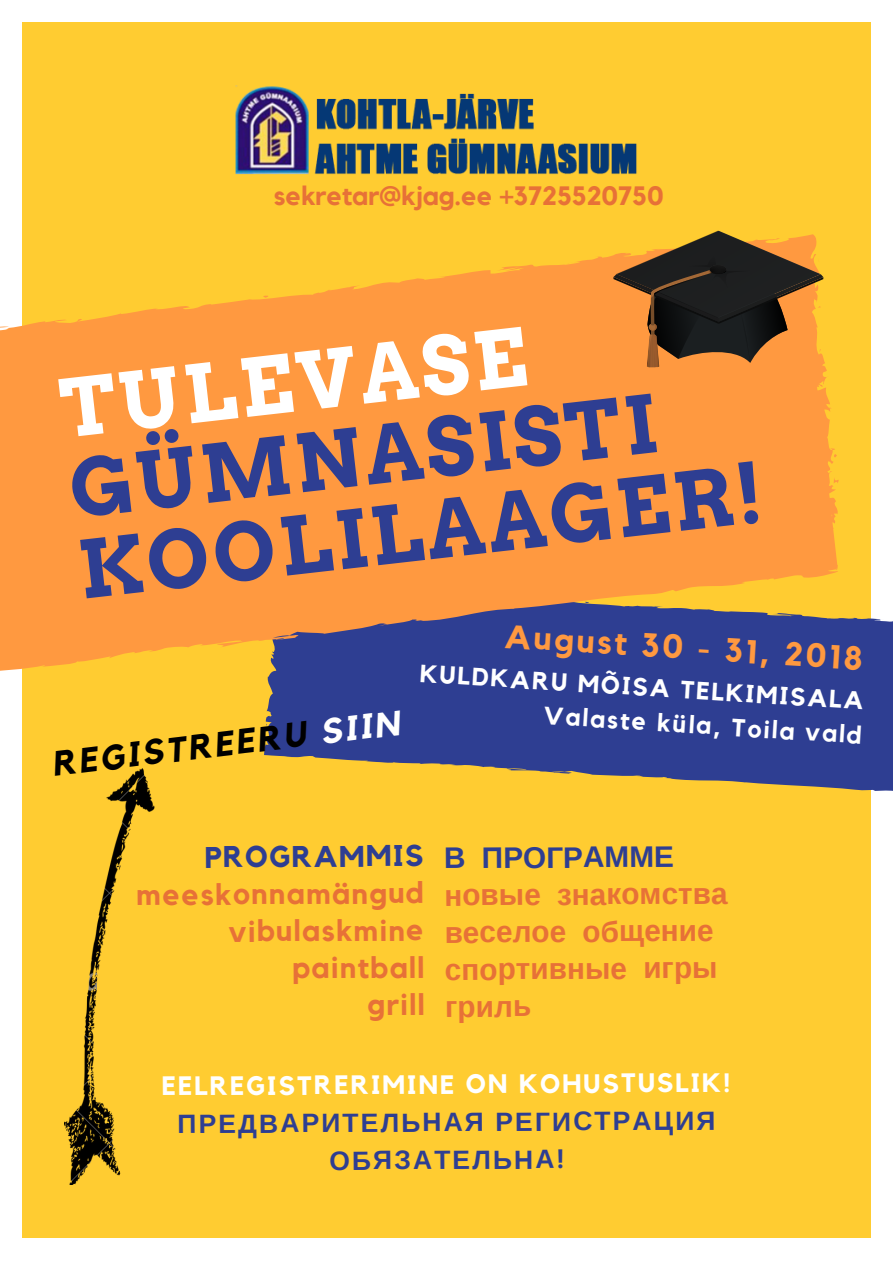
<style>
.page{position:relative;width:893px;height:1263px;background:#fff}
.page>*{position:absolute;margin:0;border:0;box-sizing:border-box;transform-origin:0 0}
.t1{font:700 79.43px/81.1px "Arvo";color:#2e3e92}
.t2{font:700 79.43px "Arvo";color:#fff}
.t3{font:italic 700 34.72px "Kollektif";color:#000}
.t4{font:700 33.08px "Kollektif";color:#ff9940}
.t5{font:700 29.78px/37.4px "Liberation Sans";letter-spacing:-.005em;color:#e77137}
.t6{font:700 29.78px/36.8px "Kollektif";letter-spacing:.045em;color:#e77137;text-align:right}
.t7{font:700 29.78px "Kollektif";letter-spacing:.045em;color:#2e3e92}
.t8{font:700 29.78px "Liberation Sans";letter-spacing:-.005em;color:#2e3e92}
.t9{font:700 26.47px/37.7px "Liberation Sans";letter-spacing:.075em;color:#2e3e92;text-align:center}
.t10{font:700 26.47px "Kollektif";letter-spacing:.075em;color:#fff}
.t11{font:700 26.47px "Kollektif";color:#e77137}
.t12{font:700 24.83px/33.8px "Kollektif";color:#fff;text-align:right}
.s1{color:#fff}
.s2{font-family:"Kollektif"}
</style>
<div class="page">
<div style="left:23px;top:23px;width:848px;height:1214px;background:#ffcc31"></div>
<svg style="left:264px;top:618px;width:629px;height:173px;background:#4d5383"></svg>
<svg style="left:0;top:231px;width:855px;height:442px;fill:#ff9940"></svg>
<svg style="left:833px;top:475px;width:9px;height:11px"></svg>
<svg style="left:829px;top:448px;width:8px;height:11px"></svg>
<svg style="left:263px;top:295px;width:7px;height:3px"></svg>
<svg style="left:0;top:325px;width:9px;height:4px"></svg>
<img style="left:235px;top:85px;width:402px;height:90px">
<svg style="left:613px;top:231px;width:210px;height:136px;background:#81592a"></svg>
<img style="left:64px;top:769px;width:90px;height:415px">
<p class="t11" style="left:274px;top:184px;width:391px">sekretar@kjag.ee +3725520750</p>
<h1 class="t2" style="left:56px;top:360px;width:470px;rotate:-6deg">TULEVASE</h1>
<h1 class="t1" style="left:66px;top:447px;width:691px;rotate:-6deg">GÜMNASISTI<br>KOOLILAAGER!</h1>
<p class="t3" style="left:50px;top:749px;width:351px;rotate:-7deg">REGISTREERU <span class="s1">SIIN</span></p>
<p class="t4" style="left:506px;top:619px;width:360px;rotate:4deg">August 30 - 31, 2018</p>
<p class="t12" style="left:421px;top:656px;width:446px;rotate:4deg">KULDKARU MÕISA TELKIMISALA<br>Valaste küla, Toila vald</p>
<p class="t7" style="left:205px;top:843px;width:220px">PROGRAMMIS</p>
<p class="t6" style="left:137px;top:876px;width:290px">meeskonnamängud vibulaskmine paintball<br>grill</p>
<p class="t8" style="left:444px;top:841px;width:232px">В ПРОГРАММЕ</p>
<p class="t5" style="left:444px;top:875px;width:285px">новые знакомства веселое общение спортивные игры гриль</p>
<p class="t10" style="left:162px;top:1072px;width:570px">EELREGISTRERIMINE ON KOHUSTUSLIK!</p>
<p class="t9" style="left:178px;top:1103px;width:540px">ПРЕДВАРИТЕЛЬНАЯ РЕГИСТРАЦИЯ<br>ОБЯЗАТЕЛЬНА<span class="s2">!</span></p>
</div>
